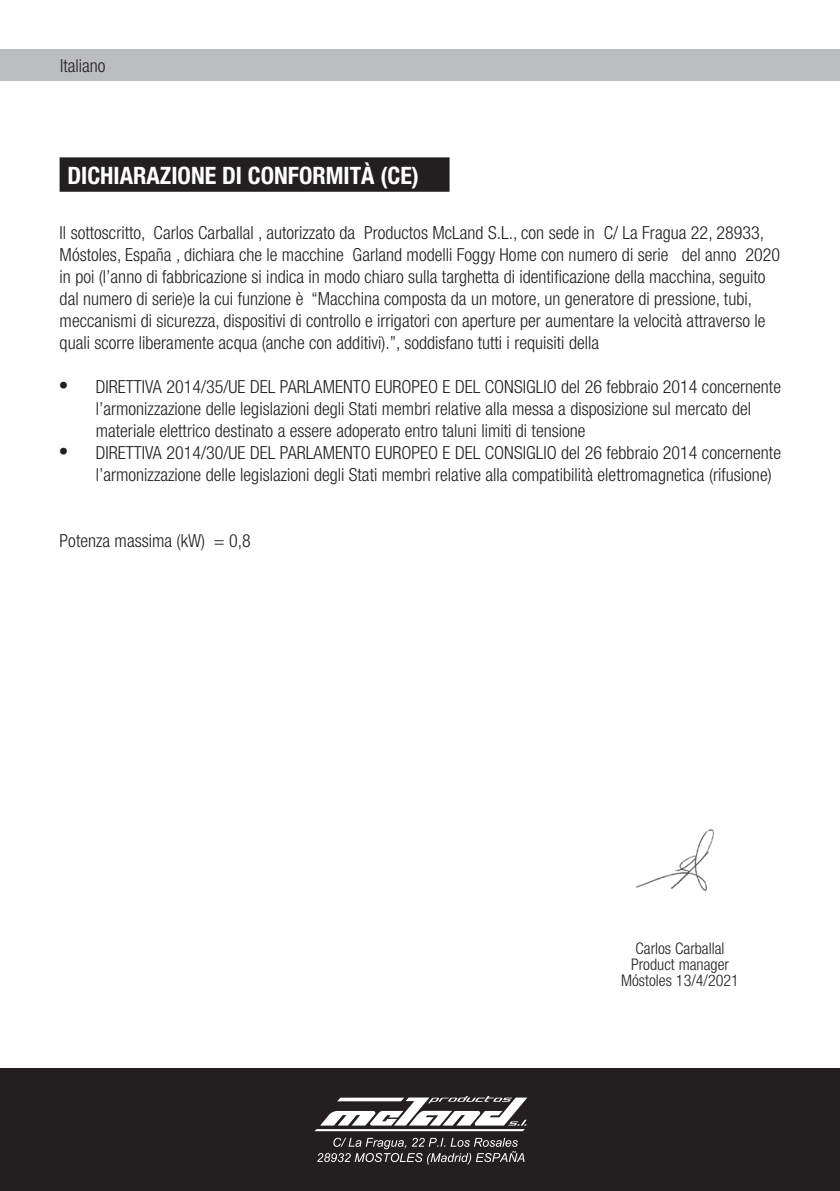
<style>
.page{position:relative;width:840px;height:1191px;background:#fff}
.page>*{position:absolute;margin:0;border:0;box-sizing:border-box;transform-origin:0 0}
.t1{font:700 condensed 24px "Helvetica Neue";color:#fff}
.t2{font:300 condensed 18px/22px "Helvetica Neue";color:#231f20}
.t3{font:300 condensed 16px/16px "Helvetica Neue";color:#231f20;text-align:center}
.s1{font-family:"Times";font-weight:400;font-stretch:normal;font-size:24px}
</style>
<div class="page">
<div style="left:0;top:50px;width:839px;height:31px;background:#bcbdc0"></div>
<div style="left:61px;top:158px;width:387px;height:33px;background:#231f20"></div>
<div style="left:60px;top:157px;width:389px;height:35px;border:2px solid #231f20"></div>
<img style="left:636px;top:829px;width:79px;height:62px">
<div style="left:0;top:1068px;width:839px;height:123px;background:#231f20"></div>
<svg style="left:315px;top:1096px;width:212px;height:35px"></svg>
<svg style="left:317px;top:1137px;width:207px;height:27px"></svg>
<p class="t2" style="left:60px;top:55px;width:47px">Italiano</p>
<h1 class="t1" style="left:67px;top:161px;width:353px">DICHIARAZIONE DI CONFORMITÀ (CE)</h1>
<p class="t2" style="left:60px;top:222px;width:721px">Il sottoscritto, Carlos Carballal , autorizzato da Productos McLand S.L., con sede in C/ La Fragua 22, 28933, Móstoles, España , dichiara che le macchine Garland modelli Foggy Home con numero di serie del anno 2020 in poi (l’anno di fabbricazione si indica in modo chiaro sulla targhetta di identificazione della macchina, seguito dal numero di serie)e la cui funzione è “Macchina composta da un motore, un generatore di pressione, tubi, meccanismi di sicurezza, dispositivi di controllo e irrigatori con aperture per aumentare la velocità attraverso le quali scorre liberamente acqua (anche con additivi).”, soddisfano tutti i requisiti della</p>
<p class="t2" style="left:96px;top:376px;width:686px;text-indent:-36px"><span class="s1">•</span> DIRETTIVA 2014/35/UE DEL PARLAMENTO EUROPEO E DEL CONSIGLIO del 26 febbraio 2014 concernente l’armonizzazione delle legislazioni degli Stati membri relative alla messa a disposizione sul mercato del materiale elettrico destinato a essere adoperato entro taluni limiti di tensione</p>
<p class="t2" style="left:96px;top:442px;width:686px;text-indent:-36px"><span class="s1">•</span> DIRETTIVA 2014/30/UE DEL PARLAMENTO EUROPEO E DEL CONSIGLIO del 26 febbraio 2014 concernente l’armonizzazione delle legislazioni degli Stati membri relative alla compatibilità elettromagnetica (rifusione)</p>
<p class="t2" style="left:60px;top:530px;width:192px">Potenza massima (kW) = 0,8</p>
<p class="t3" style="left:620px;top:940px;width:119px">Carlos Carballal<br>Product manager<br>Móstoles 13/4/2021</p>
</div>
